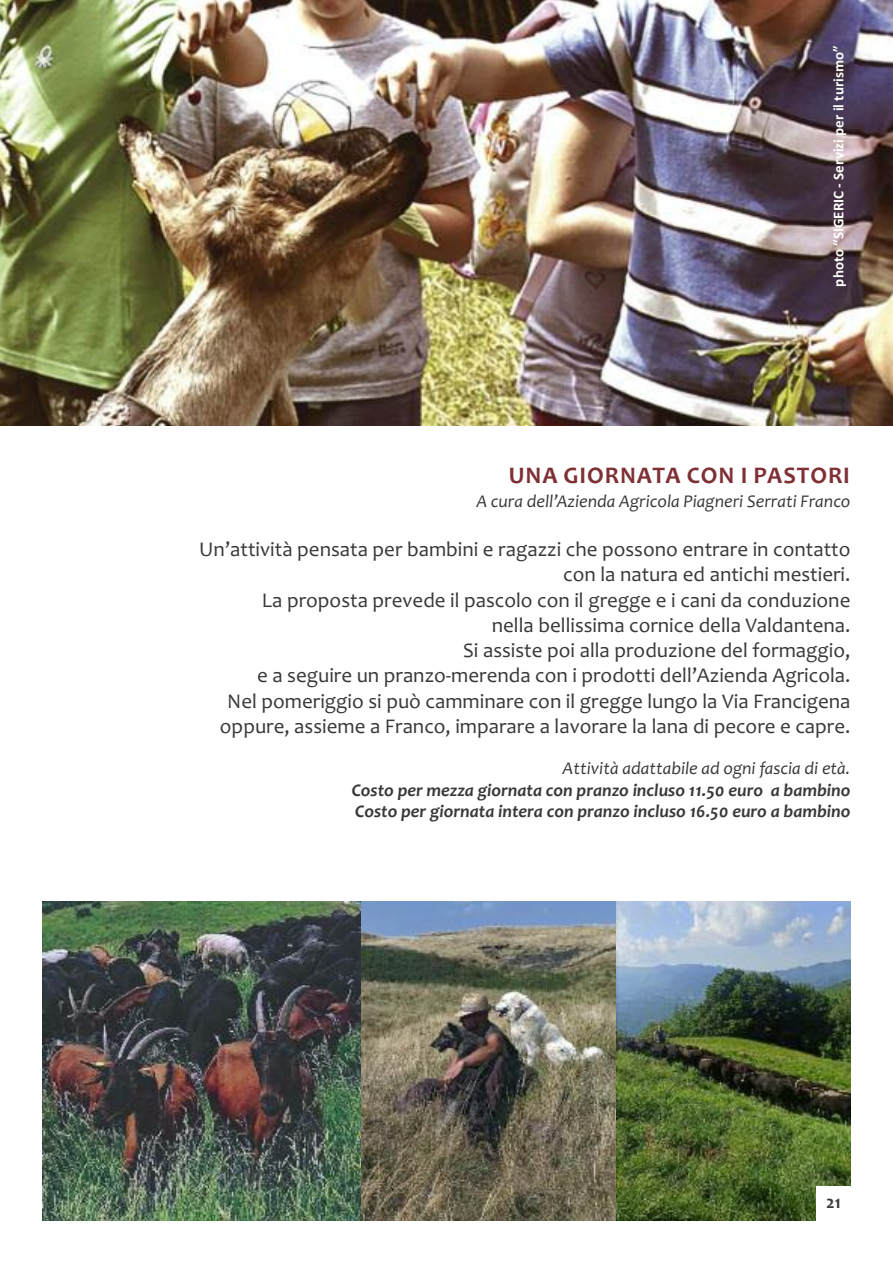
<style>
.page{position:relative;width:893px;height:1263px;background:#fff}
.page>*{position:absolute;margin:0;border:0;box-sizing:border-box;transform-origin:0 0}
.t1{font:700 24px "Candara";letter-spacing:.04em;color:#7e3034}
.t2{font:21px/25.2px "Candara";color:#39383a;text-align:right}
.t3{font:italic 700 18px/21.8px "Candara";color:#39383a}
.t4{font:italic 18px "Candara";color:#39383a}
.t5{font:700 18px "Candara";color:#39383a}
.t6{font:700 15px "Calibri";color:#fefffb}
</style>
<div class="page">
<img style="left:0;top:0;width:893px;height:425px">
<img style="left:43px;top:901px;width:318px;height:319px">
<img style="left:361px;top:901px;width:256px;height:319px">
<img style="left:617px;top:901px;width:233px;height:319px">
<div style="left:816px;top:1186px;width:34px;height:34px;background:#fff"></div>
<p class="t6" style="left:829px;top:286px;width:242px;rotate:-90deg">photo “SIGERIC - Servizi per il turismo”</p>
<p class="t1" style="left:509px;top:460px;width:343px">UNA GIORNATA CON I PAsTORI</p>
<p class="t4" style="left:476px;top:490px;width:376px">A cura dell’Azienda Agricola Piagneri Serrati Franco</p>
<p class="t2" style="left:199px;top:536px;width:653px">un’attività pensata per bambini e ragazzi che possono entrare in contatto con la natura ed antichi mestieri.<br>La proposta prevede il pascolo con il gregge e i cani da conduzione<br>nella bellissima cornice della Valdantena.<br>Si assiste poi alla produzione del formaggio,<br>e a seguire un pranzo-merenda con i prodotti dell’Azienda Agricola.<br>nel pomeriggio si può camminare con il gregge lungo la Via Francigena oppure, assieme a Franco, imparare a lavorare la lana di pecore e capre.</p>
<p class="t4" style="left:563px;top:757px;width:289px">Attività adattabile ad ogni fascia di età.</p>
<p class="t3" style="left:352px;top:779px;width:500px">Costo per mezza giornata con pranzo incluso 11.50 euro a bambino<br>Costo per giornata intera con pranzo incluso 16.50 euro a bambino</p>
<p class="t5" style="left:826px;top:1191px;width:16px">21</p>
</div>
